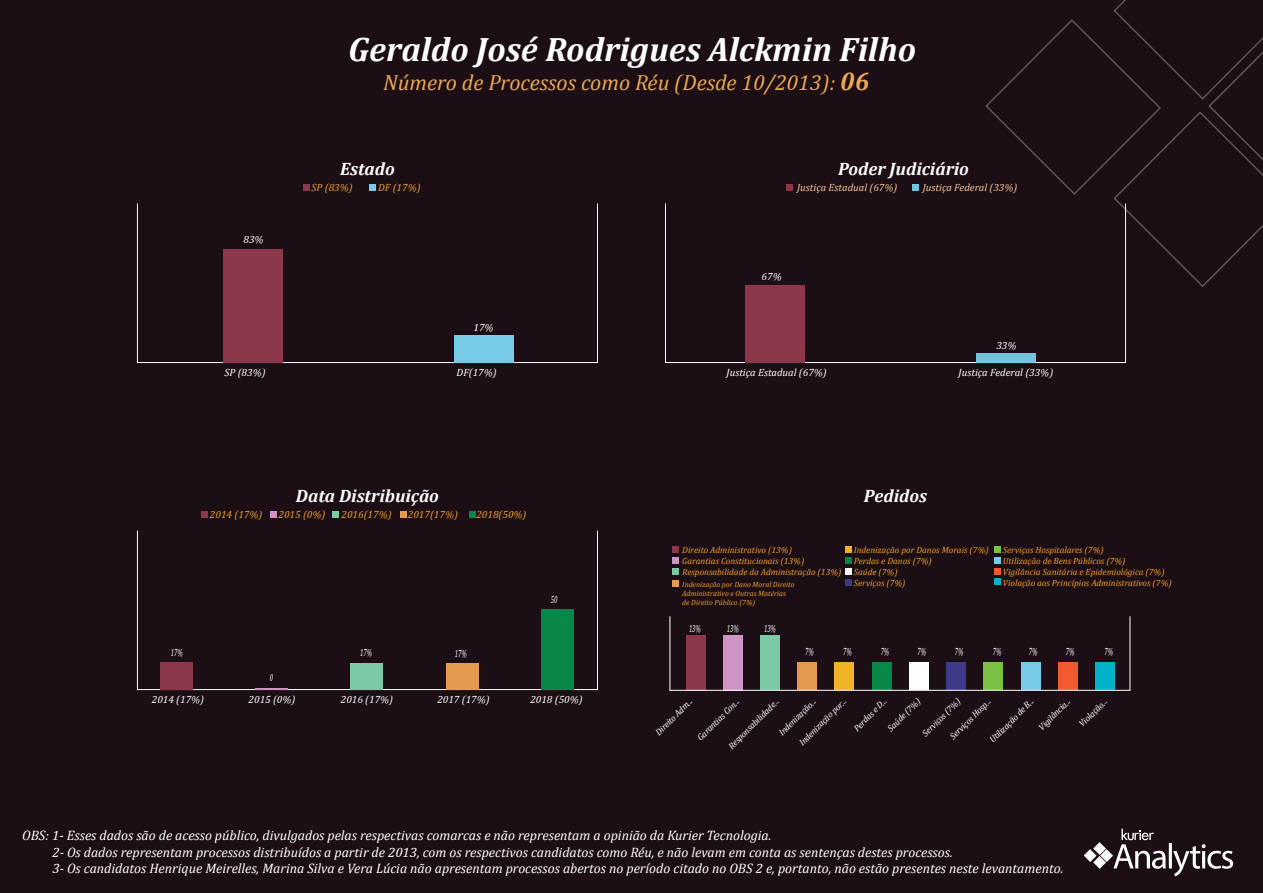
<style>
.page{position:relative;width:1263px;height:893px;background:#fff}
.page>*{position:absolute;margin:0;border:0;box-sizing:border-box;transform-origin:0 0}
.t1{font:italic 700 34.05px "Cambria";color:#fff}
.t2{font:italic 22.05px "Cambria";color:#eda856}
.t3{font:italic 700 18px "Cambria";color:#fff}
.t4{font:italic 13.8px/16.5px "Cambria";color:#fff}
.t5{font:italic 10.5px "Cambria";color:#fff}
.t6{font:italic 10.5px "Cambria";color:#f19e34}
.t7{font:italic 10.5px "Cambria";color:#fff;scale:.6 1}
.t8{font:italic 10.5px "Cambria";color:#f8c796}
.t9{font:italic 9px/10.8px "Cambria";color:#f19e34}
.t10{font:italic 9px "Cambria";color:#fff}
.t11{font:italic 7.5px/9px "Cambria";color:#f19e34}
.s1{font-weight:700;font-size:25.5px}
</style>
<div class="page">
<div style="left:0;top:1px;width:1263px;height:892px;background:#1b0e14"></div>
<div style="left:137px;top:530px;width:461px;height:160px;border:1px solid #fff"></div>
<div style="left:160px;top:663px;width:32px;height:27px;background:#8d384a"></div>
<hr style="left:255px;top:688px;width:33px;height:1px;background:#cf95c2">
<div style="left:350px;top:663px;width:33px;height:27px;background:#7cc9a6"></div>
<div style="left:541px;top:609px;width:32px;height:81px;background:#078849"></div>
<div style="left:446px;top:663px;width:32px;height:27px;background:#e49a4f"></div>
<div style="left:686px;top:635px;width:19px;height:55px;background:#8d384a"></div>
<div style="left:201px;top:511px;width:6px;height:7px;background:#8d384a"></div>
<div style="left:271px;top:511px;width:6px;height:7px;background:#cf95c2"></div>
<div style="left:332px;top:511px;width:7px;height:7px;background:#7cc9a6"></div>
<div style="left:400px;top:511px;width:6px;height:7px;background:#e49a4f"></div>
<div style="left:469px;top:511px;width:6px;height:7px;background:#078849"></div>
<svg style="left:1084px;top:829px;width:149px;height:47px"></svg>
<div style="left:723px;top:635px;width:19px;height:55px;background:#cf95c2"></div>
<div style="left:760px;top:636px;width:19px;height:54px;background:#7cc9a6"></div>
<div style="left:798px;top:662px;width:19px;height:28px;background:#e49a4f"></div>
<div style="left:835px;top:662px;width:19px;height:28px;background:#f0b327"></div>
<div style="left:872px;top:662px;width:19px;height:28px;background:#078849"></div>
<div style="left:909px;top:662px;width:19px;height:28px;background:#fff"></div>
<div style="left:947px;top:662px;width:19px;height:28px;background:#3d3b89"></div>
<div style="left:984px;top:662px;width:19px;height:28px;background:#7ac142"></div>
<div style="left:1021px;top:662px;width:19px;height:28px;background:#79cce7"></div>
<div style="left:1058px;top:662px;width:19px;height:28px;background:#f15a2e"></div>
<div style="left:1096px;top:662px;width:19px;height:28px;background:#00b2c7"></div>
<div style="left:669px;top:616px;width:461px;height:75px;border:1px solid #fff"></div>
<div style="left:672px;top:546px;width:7px;height:7px;background:#8d384a"></div>
<div style="left:672px;top:557px;width:7px;height:7px;background:#cf95c2"></div>
<div style="left:672px;top:568px;width:7px;height:7px;background:#7cc9a6"></div>
<div style="left:672px;top:580px;width:7px;height:7px;background:#e49a4f"></div>
<div style="left:845px;top:546px;width:7px;height:7px;background:#f0b327"></div>
<div style="left:845px;top:557px;width:7px;height:7px;background:#078849"></div>
<div style="left:845px;top:568px;width:7px;height:6px;background:#fff"></div>
<div style="left:845px;top:579px;width:7px;height:7px;background:#3d3b89"></div>
<div style="left:994px;top:546px;width:6px;height:7px;background:#7ac142"></div>
<div style="left:994px;top:557px;width:6px;height:7px;background:#79cce7"></div>
<div style="left:994px;top:568px;width:6px;height:7px;background:#f15a2e"></div>
<svg style="left:994px;top:579px;width:6px;height:6px"></svg>
<svg style="left:985px;top:0;width:278px;height:287px"></svg>
<div style="left:137px;top:203px;width:461px;height:160px;border:1px solid #fff"></div>
<div style="left:223px;top:249px;width:59px;height:114px;background:#8d384a"></div>
<div style="left:454px;top:335px;width:59px;height:28px;background:#79cce7"></div>
<div style="left:303px;top:184px;width:7px;height:7px;background:#8d384a"></div>
<div style="left:370px;top:184px;width:6px;height:7px;background:#79cce7"></div>
<div style="left:665px;top:203px;width:461px;height:160px;border:1px solid #fff"></div>
<div style="left:745px;top:285px;width:59px;height:78px;background:#8d384a"></div>
<div style="left:976px;top:353px;width:59px;height:10px;background:#74c3dd"></div>
<div style="left:786px;top:184px;width:7px;height:7px;background:#8d384a"></div>
<div style="left:912px;top:184px;width:7px;height:7px;background:#74c3dd"></div>
<h1 class="t1" style="left:348px;top:25px;width:569px">Geraldo José Rodrigues Alckmin Filho</h1>
<h2 class="t2" style="left:383px;top:67px;width:488px">Número de Processos como Réu (Desde 10/2013): <span class="s1">06</span></h2>
<p class="t5" style="left:244px;top:232px;width:22px">83%</p>
<h3 class="t3" style="left:340px;top:156px;width:56px">Estado</h3>
<p class="t6" style="left:312px;top:180px;width:43px">SP (83%)</p>
<p class="t6" style="left:378px;top:180px;width:44px">DF (17%)</p>
<p class="t5" style="left:473px;top:320px;width:22px">17%</p>
<p class="t5" style="left:224px;top:365px;width:43px">SP (83%)</p>
<p class="t5" style="left:456px;top:365px;width:42px">DF(17%)</p>
<h3 class="t3" style="left:296px;top:483px;width:145px">Data Distribuição</h3>
<p class="t6" style="left:210px;top:507px;width:54px">2014 (17%)</p>
<p class="t6" style="left:278px;top:507px;width:48px">2015 (0%)</p>
<p class="t6" style="left:342px;top:507px;width:52px">2016(17%)</p>
<p class="t6" style="left:408px;top:507px;width:52px">2017(17%)</p>
<p class="t6" style="left:476px;top:507px;width:52px">2018(50%)</p>
<p class="t7" style="left:171px;top:645px;width:21px">17%</p>
<p class="t7" style="left:360px;top:645px;width:21px">17%</p>
<p class="t7" style="left:270px;top:670px;width:7px">0</p>
<p class="t7" style="left:455px;top:646px;width:21px">17%</p>
<p class="t7" style="left:551px;top:592px;width:13px">50</p>
<p class="t5" style="left:152px;top:692px;width:54px">2014 (17%)</p>
<p class="t5" style="left:249px;top:692px;width:48px">2015 (0%)</p>
<p class="t5" style="left:341px;top:692px;width:54px">2016 (17%)</p>
<p class="t5" style="left:437px;top:692px;width:54px">2017 (17%)</p>
<p class="t5" style="left:530px;top:692px;width:54px">2018 (50%)</p>
<h3 class="t3" style="left:838px;top:156px;width:132px">Poder Judiciário</h3>
<p class="t8" style="left:797px;top:180px;width:102px">Justiça Estadual (67%)</p>
<p class="t8" style="left:923px;top:180px;width:96px">Justiça Federal (33%)</p>
<p class="t5" style="left:762px;top:269px;width:22px">67%</p>
<p class="t5" style="left:996px;top:338px;width:22px">33%</p>
<p class="t5" style="left:726px;top:365px;width:102px">Justiça Estadual (67%)</p>
<p class="t5" style="left:958px;top:365px;width:96px">Justiça Federal (33%)</p>
<h3 class="t3" style="left:864px;top:483px;width:65px">Pedidos</h3>
<p class="t9" style="left:682px;top:544px;width:161px">Direito Administrativo (13%)<br>Garantias Constitucionais (13%)<br>Responsabilidade da Administração (13%)</p>
<p class="t11" style="left:682px;top:579px;width:114px">Indenização por Dano Moral Direito<br>Administrativo e Outras Matérias de Direito Público (7%)</p>
<p class="t7" style="left:689px;top:621px;width:21px">13%</p>
<p class="t7" style="left:727px;top:621px;width:21px">13%</p>
<p class="t7" style="left:764px;top:621px;width:21px">13%</p>
<p class="t9" style="left:854px;top:544px;width:136px">Indenização por Danos Morais (7%)<br>Perdas e Danos (7%)<br>Saúde (7%)<br>Serviços (7%)</p>
<p class="t9" style="left:1003px;top:544px;width:170px">Serviços Hospitalares (7%)<br>Utilização de Bens Públicos (7%)<br>Vigilância Sanitária e Epidemiológica (7%)<br>Violação aos Princípios Administrativos (7%)</p>
<p class="t7" style="left:805px;top:644px;width:16px">7%</p>
<p class="t7" style="left:843px;top:644px;width:16px">7%</p>
<p class="t7" style="left:881px;top:644px;width:16px">7%</p>
<p class="t7" style="left:917px;top:644px;width:16px">7%</p>
<p class="t7" style="left:955px;top:644px;width:16px">7%</p>
<p class="t7" style="left:993px;top:644px;width:16px">7%</p>
<p class="t7" style="left:1029px;top:644px;width:16px">7%</p>
<p class="t7" style="left:1066px;top:644px;width:16px">7%</p>
<p class="t7" style="left:1104px;top:644px;width:16px">7%</p>
<p class="t10" style="left:919px;top:730px;width:51px;rotate:-45deg">Serviços (7%)</p>
<p class="t10" style="left:796px;top:739px;width:64px;rotate:-45deg">Indenização por...</p>
<p class="t10" style="left:851px;top:725px;width:44px;rotate:-45deg">Perdas e D...</p>
<p class="t10" style="left:884px;top:725px;width:44px;rotate:-45deg">Saúde (7%)</p>
<p class="t10" style="left:947px;top:733px;width:56px;rotate:-45deg">Serviços Hosp...</p>
<p class="t10" style="left:1035px;top:724px;width:42px;rotate:-45deg">Vigilância...</p>
<p class="t10" style="left:1076px;top:721px;width:37px;rotate:-45deg">Violação...</p>
<p class="t10" style="left:986px;top:737px;width:60px;rotate:-45deg">Utilização de B...</p>
<p class="t10" style="left:725px;top:743px;width:69px;rotate:-45deg">Responsabilidade...</p>
<p class="t10" style="left:776px;top:730px;width:50px;rotate:-45deg">Indenização...</p>
<p class="t10" style="left:652px;top:729px;width:50px;rotate:-45deg">Direito Adm...</p>
<p class="t10" style="left:694px;top:735px;width:57px;rotate:-45deg">Garantias Con...</p>
<p class="t4" style="left:52px;top:827px;width:1012px;text-indent:-30px">OBS: 1- Esses dados são de acesso público, divulgados pelas respectivas comarcas e não representam a opinião da Kurier Tecnologia.<br>2- Os dados representam processos distribuídos a partir de 2013, com os respectivos candidatos como Réu, e não levam em conta as sentenças destes processos.<br>3- Os candidatos Henrique Meirelles, Marina Silva e Vera Lúcia não apresentam processos abertos no período citado no OBS 2 e, portanto, não estão presentes neste levantamento.</p>
</div>
